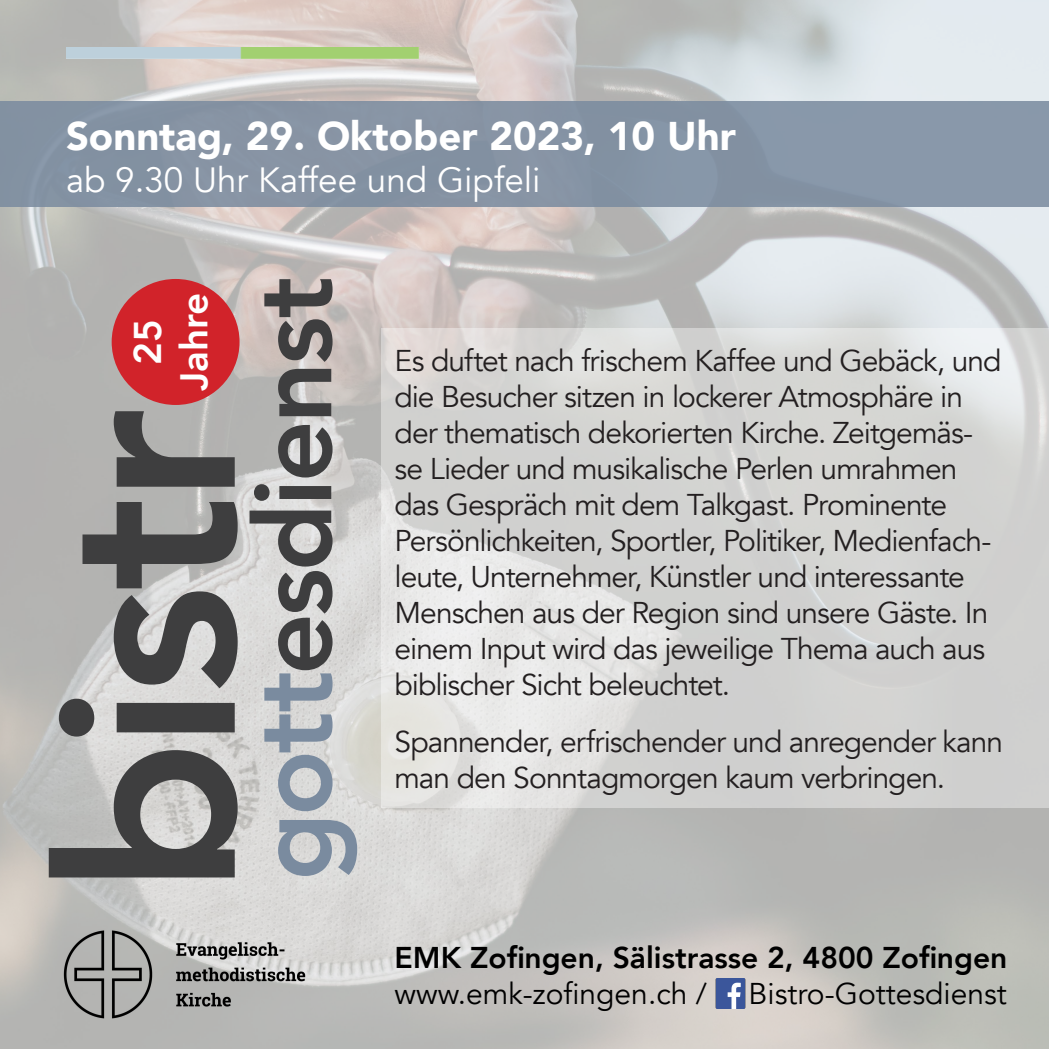
<style>
.page{position:relative;width:1049px;height:1049px;background:#fff}
.page>*{position:absolute;margin:0;border:0;box-sizing:border-box;transform-origin:0 0}
.t1{font:800 246px "Avenir";letter-spacing:-.035em;color:#3e3e3f}
.t2{font:800 108px "Avenir";letter-spacing:-.03em;color:#3e3e3f}
.t3{font:900 40px "Avenir";color:#fff}
.t4{font:800 38.5px "Avenir";color:#fff}
.t5{font:35px "Avenir";color:#fff}
.t6{font:30px/36px "Avenir";letter-spacing:-.035em;color:#231f20}
.t7{font:30px "Avenir";color:#000}
.t8{font:800 30px "Avenir";color:#000}
.s1{color:#7a8b9f}
</style>
<div class="page">
<img style="left:0;top:0;width:1049px;height:1049px">
<img style="left:41px;top:925px;width:287px;height:117px">
<div style="left:0;top:102px;width:1049px;height:105px;background:#8794a4"></div>
<svg style="left:381px;top:328px;width:668px;height:480px;background:#d7d7d6"></svg>
<img style="left:66px;top:47px;width:352px;height:11px">
<img style="left:708px;top:979px;width:44px;height:29px">
<div style="left:112px;top:279px;width:128px;height:126px;background:#d1232a;border-radius:50%"></div>
<p class="t3" style="left:66px;top:102px;width:671px">Sonntag, 29. Oktober 2023, 10 Uhr</p>
<p class="t5" style="left:66px;top:159px;width:476px">ab 9.30 Uhr Kaffee und Gipfeli</p>
<p class="t4" style="left:118px;top:365px;width:47px;rotate:-90deg">25</p>
<p class="t4" style="left:164px;top:391px;width:100px;rotate:-90deg">Jahre</p>
<p class="t1" style="left:-42px;top:894px;width:488px;rotate:-90deg">bistr</p>
<p class="t2" style="left:210px;top:881px;width:606px;rotate:-90deg"><span class="s1">gott</span>esdienst</p>
<p class="t6" style="left:394px;top:343px;width:608px">Es duftet nach frischem Kaffee und Gebäck, und die Besucher sitzen in lockerer Atmosphäre in der thematisch dekorierten Kirche. Zeitgemäs&shy;se Lieder und musikalische Perlen umrahmen das Gespräch mit dem Talkgast. Prominente Persönlichkeiten, Sportler, Politiker, Medienfach&shy;leute, Unternehmer, Künstler und interessante Menschen aus der Region sind unsere Gäste. In einem Input wird das jeweilige Thema auch aus biblischer Sicht beleuchtet.</p>
<p class="t6" style="left:394px;top:724px;width:610px">Spannender, erfrischender und anregender kann man den Sonntagmorgen kaum verbringen.</p>
<p class="t8" style="left:394px;top:934px;width:614px">EMK Zofingen, Sälistrasse 2, 4800 Zofingen</p>
<p class="t7" style="left:394px;top:975px;width:314px">www.emk-zofingen.ch /</p>
<p class="t7" style="left:749px;top:975px;width:260px">Bistro-Gottesdienst</p>
</div>
